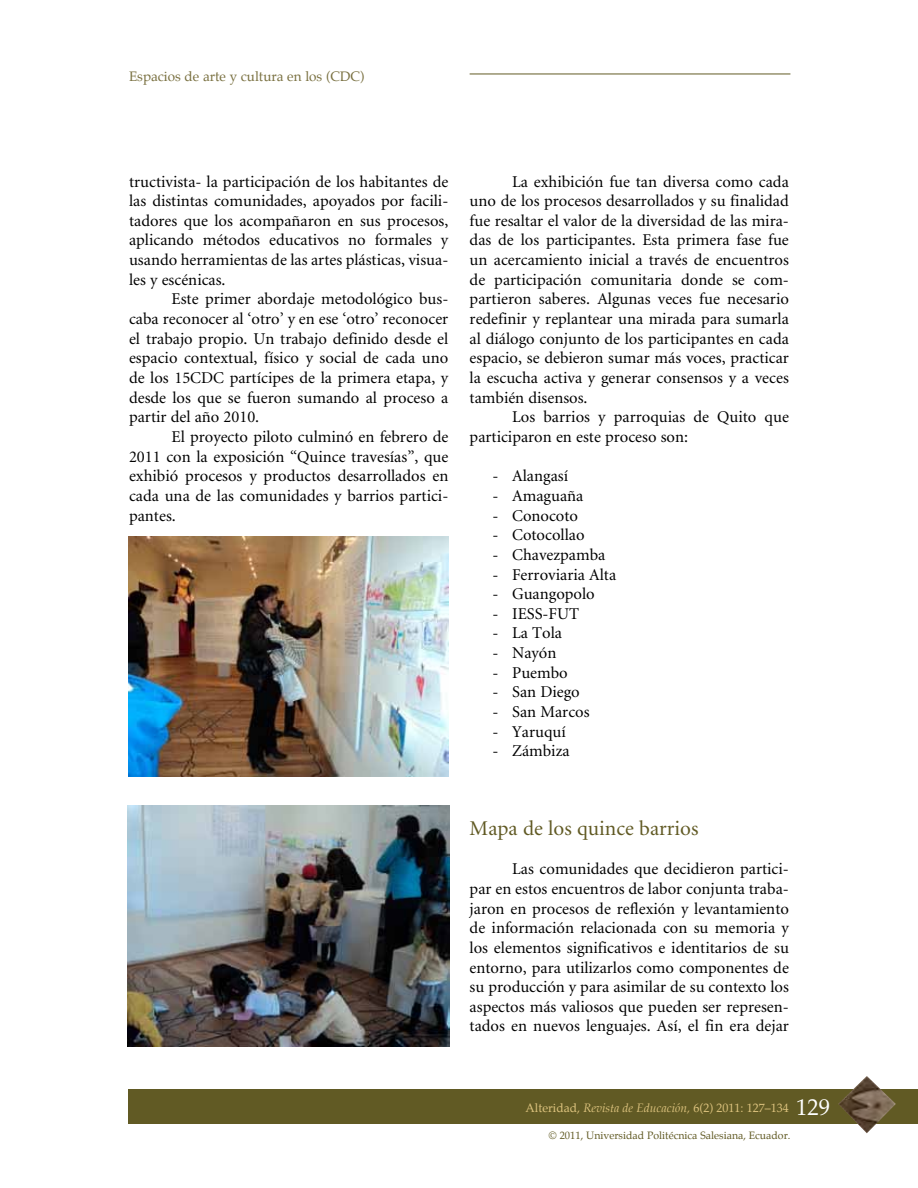
<style>
.page{position:relative;width:918px;height:1188px;background:#fff}
.page>*{position:absolute;margin:0;border:0;box-sizing:border-box;transform-origin:0 0}
.t1{font:21px "Minion";color:#615a24}
.t2{font:16.5px/19.6px "Minion";color:#000;text-align:justify}
.t3{font:13.5px "Palatino";color:#797040}
.t4{font:12px "Palatino";color:#ddc37e}
.t5{font:10.5px "Palatino";color:#615a24}
.s1{font-style:italic}
.s2{font-size:22.5px;color:#fff}
</style>
<div class="page">
<hr style="left:470px;top:74px;width:320px;height:1px;background:#615a24">
<div style="left:128px;top:1090px;width:790px;height:34px;background:#615a24"></div>
<img style="left:838px;top:1076px;width:58px;height:57px">
<img style="left:129px;top:537px;width:320px;height:239px">
<img style="left:128px;top:805px;width:322px;height:242px">
<p class="t3" style="left:129px;top:65px;width:237px">Espacios de arte y cultura en los (CDC)</p>
<p class="t2" style="left:129px;top:172px;width:321px">tructivista- la participación de los habitantes de las distintas comunidades, apoyados por facili&shy;tadores que los acompañaron en sus procesos, aplicando métodos educativos no formales y usando herramientas de las artes plásticas, visua&shy;les y escénicas.</p>
<p class="t2" style="left:129px;top:290px;width:321px;text-indent:43px">Este primer abordaje metodológico bus&shy;caba reconocer al ‘otro’ y en ese ‘otro’ reconocer el trabajo propio. Un trabajo definido desde el espacio contextual, físico y social de cada uno de los 15CDC partícipes de la primera etapa, y desde los que se fueron sumando al proceso a partir del año 2010.</p>
<p class="t2" style="left:129px;top:427px;width:321px;text-indent:43px">El proyecto piloto culminó en febrero de 2011 con la exposición “Quince travesías”, que exhibió procesos y productos desarrollados en cada una de las comunidades y barrios partici&shy;pantes.</p>
<p class="t2" style="left:470px;top:172px;width:321px;text-indent:43px">La exhibición fue tan diversa como cada uno de los procesos desarrollados y su finalidad fue resaltar el valor de la diversidad de las mira&shy;das de los participantes. Esta primera fase fue un acercamiento inicial a través de encuentros de participación comunitaria donde se com&shy;partieron saberes. Algunas veces fue necesario redefinir y replantear una mirada para sumarla al diálogo conjunto de los participantes en cada espacio, se debieron sumar más voces, practicar la escucha activa y generar consensos y a veces también disensos.</p>
<p class="t2" style="left:470px;top:408px;width:321px;text-indent:43px">Los barrios y parroquias de Quito que participaron en este proceso son:</p>
<p class="t2" style="left:493px;top:467px;width:77px">- Alangasí</p>
<p class="t2" style="left:493px;top:486px;width:92px">- Amaguaña</p>
<p class="t2" style="left:493px;top:506px;width:87px">- Conocoto</p>
<p class="t2" style="left:493px;top:526px;width:93px">- Cotocollao</p>
<p class="t2" style="left:493px;top:545px;width:114px">- Chavezpamba</p>
<p class="t2" style="left:493px;top:565px;width:125px">- Ferroviaria Alta</p>
<p class="t2" style="left:493px;top:585px;width:104px">- Guangopolo</p>
<p class="t2" style="left:493px;top:604px;width:88px">- IESS-FUT</p>
<p class="t2" style="left:493px;top:624px;width:71px">- La Tola</p>
<p class="t2" style="left:493px;top:644px;width:65px">- Nayón</p>
<p class="t2" style="left:493px;top:663px;width:77px">- Puembo</p>
<p class="t2" style="left:493px;top:683px;width:89px">- San Diego</p>
<p class="t2" style="left:493px;top:703px;width:98px">- San Marcos</p>
<p class="t2" style="left:493px;top:722px;width:75px">- Yaruquí</p>
<p class="t2" style="left:493px;top:742px;width:79px">- Zámbiza</p>
<p class="t1" style="left:470px;top:818px;width:230px">Mapa de los quince barrios</p>
<p class="t2" style="left:470px;top:860px;width:321px;text-indent:43px">Las comunidades que decidieron partici&shy;par en estos encuentros de labor conjunta traba&shy;jaron en procesos de reflexión y levantamiento de información relacionada con su memoria y los elementos significativos e identitarios de su entorno, para utilizarlos como componentes de su producción y para asimilar de su contexto los aspectos más valiosos que pueden ser represen&shy;tados en nuevos lenguajes. Así, el fin era dejar</p>
<p class="t4" style="left:526px;top:1098px;width:306px">Alteridad, <span class="s1">Revista de Educación,</span> 6(2) 2011: 127–134 <span class="s2">129</span></p>
<p class="t5" style="left:549px;top:1127px;width:243px">© 2011, Universidad Politécnica Salesiana, Ecuador.</p>
</div>
